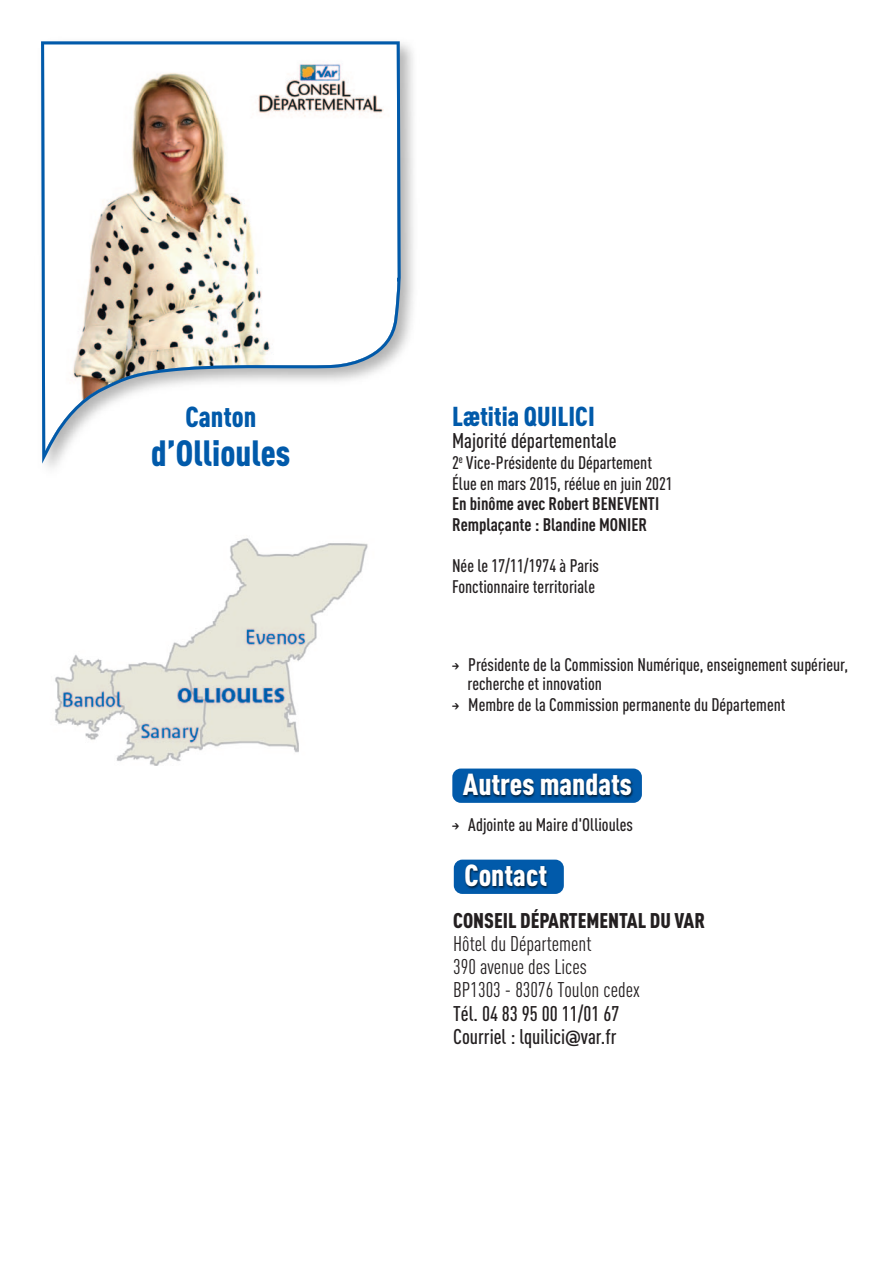
<style>
.page{position:relative;width:893px;height:1263px;background:#fff}
.page>*{position:absolute;margin:0;border:0;box-sizing:border-box;transform-origin:0 0}
.t1{font:900 36px "DIN Cond";color:#015aaa}
.t2{font:900 30px "DIN Cond";color:#fff}
.t3{font:900 28.5px "DIN Cond";color:#015aaa}
.t4{font:900 27px "DIN Cond";color:#015aaa}
.t5{font:500 21px "DIN Cond";color:#231f20}
.t6{font:21px "DIN Cond";color:#231f20}
.t7{font:900 21px "DIN Cond";color:#231f20}
.t8{font:500 18px "DIN Cond";color:#231f20}
.t9{font:700 18px "DIN Cond";color:#231f20}
.s1{font-family:"Bienvenue Picto";font-weight:400;font-size:13.5px}
.s2{font-family:"Bienvenue";font-weight:400}
</style>
<div class="page">
<img style="left:55px;top:538px;width:313px;height:228px">
<svg style="left:41px;top:41px;width:360px;height:423px"></svg>
<div style="left:454px;top:860px;width:110px;height:34px;background:#015aaa;border-radius:9px"></div>
<img style="left:458px;top:859px;width:106px;height:35px">
<div style="left:452px;top:768px;width:190px;height:35px;background:#015aaa;border-radius:9px"></div>
<img style="left:457px;top:768px;width:185px;height:35px">
<p class="t3" style="left:185px;top:407px;width:73px">Canton</p>
<p class="t1" style="left:151px;top:440px;width:141px">d’Ollioules</p>
<p class="t4" style="left:452px;top:406px;width:144px">Lætitia QUILICI</p>
<p class="t5" style="left:452px;top:433px;width:166px">Majorité départementale</p>
<p class="t8" style="left:452px;top:456px;width:201px">2<sup>e</sup> Vice-Présidente du Département</p>
<p class="t8" style="left:452px;top:477px;width:222px">Élue en mars 2015, réélue en juin 2021</p>
<p class="t9" style="left:452px;top:497px;width:209px">En binôme avec Robert BENEVENTI</p>
<p class="t9" style="left:452px;top:518px;width:197px">Remplaçante : Blandine MONIER</p>
<p class="t8" style="left:452px;top:560px;width:148px">Née le 17/11/1974 à Paris</p>
<p class="t8" style="left:452px;top:580px;width:144px">Fonctionnaire territoriale</p>
<p class="t8" style="left:450px;top:658px;width:400px"><span class="s1">U</span> Présidente de la Commission Numérique, enseignement supérieur,</p>
<p class="t8" style="left:468px;top:677px;width:136px">recherche et innovation</p>
<p class="t8" style="left:450px;top:698px;width:337px"><span class="s1">U</span> Membre de la Commission permanente du Département</p>
<p class="t2" style="left:463px;top:773px;width:171px">Autres mandats</p>
<p class="t8" style="left:450px;top:818px;width:185px"><span class="s1">U</span> Adjointe au Maire d'Ollioules</p>
<p class="t2" style="left:464px;top:864px;width:84px">Contact</p>
<p class="t7" style="left:453px;top:912px;width:253px">CONSEIL DÉPARTEMENTAL DU VAR</p>
<p class="t6" style="left:453px;top:936px;width:140px">Hôtel du Département</p>
<p class="t6" style="left:453px;top:959px;width:135px">390 avenue des Lices</p>
<p class="t6" style="left:453px;top:982px;width:188px">BP1303 - 83076 Toulon cedex</p>
<p class="t5" style="left:453px;top:1006px;width:168px">Tél. 04 83 95 00 11/01 67</p>
<p class="t5" style="left:453px;top:1029px;width:165px">Courriel : lquilici<span class="s2">@</span>var.fr</p>
</div>
